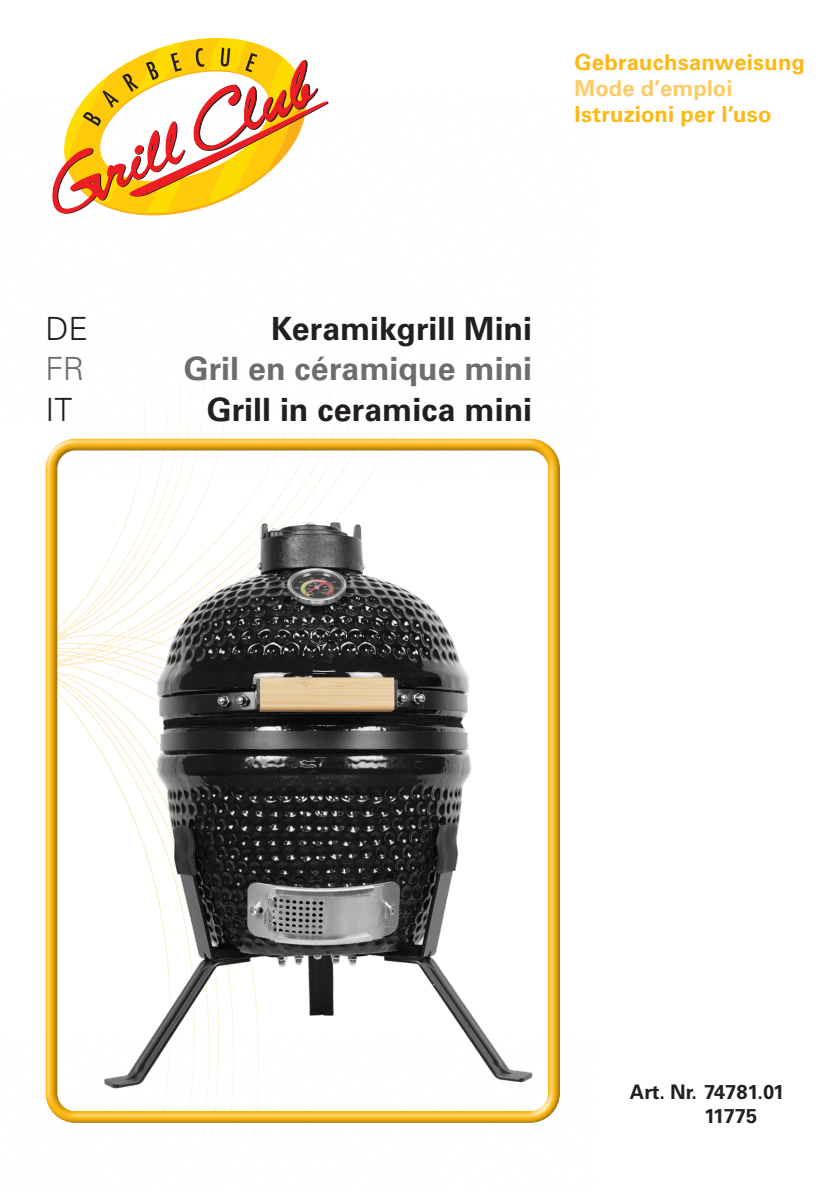
<style>
.page{position:relative;width:840px;height:1191px;background:#fff}
.page>*{position:absolute;margin:0;border:0;box-sizing:border-box;transform-origin:0 0}
.t1{font:700 32px "Univers LT Std";color:#231f20}
.t2{font:700 32px "Univers LT Std";color:#6c6d70}
.t3{font:300 32px "Univers LT Std";color:#231f20}
.t4{font:300 32px "Univers LT Std";color:#6c6d70}
.Lan_Kapiteltitel_Grün{font:700 22px "Univers LT Std";letter-spacing:.01em;color:#fcb814}
.Lan_Kapiteltitel_GrünHell{font:700 22px "Univers LT Std";color:#fecb64}
.t5{font:700 20px "Univers LT Std";color:#231f20}
</style>
<div class="page">
<img style="left:45px;top:424px;width:515px;height:708px">
<svg style="left:52px;top:38px;width:277px;height:176px"></svg>
<p class="Lan_Kapiteltitel_Grün" style="left:574px;top:49px;width:232px">Gebrauchsanweisung</p>
<p class="Lan_Kapiteltitel_GrünHell" style="left:574px;top:75px;width:159px">Mode d’emploi</p>
<p class="Lan_Kapiteltitel_Grün" style="left:574px;top:101px;width:198px">Istruzioni per l’uso</p>
<p class="t3" style="left:45px;top:309px;width:44px">DE</p>
<p class="t1" style="left:271px;top:310px;width:262px">Keramikgrill Mini</p>
<p class="t4" style="left:45px;top:350px;width:40px">FR</p>
<p class="t2" style="left:184px;top:350px;width:349px">Gril en céramique mini</p>
<p class="t3" style="left:45px;top:390px;width:28px">IT</p>
<p class="t1" style="left:207px;top:390px;width:326px">Grill in ceramica mini</p>
<p class="t5" style="left:629px;top:1080px;width:156px">Art. Nr. 74781.01</p>
<p class="t5" style="left:703px;top:1104px;width:55px">11775</p>
</div>
